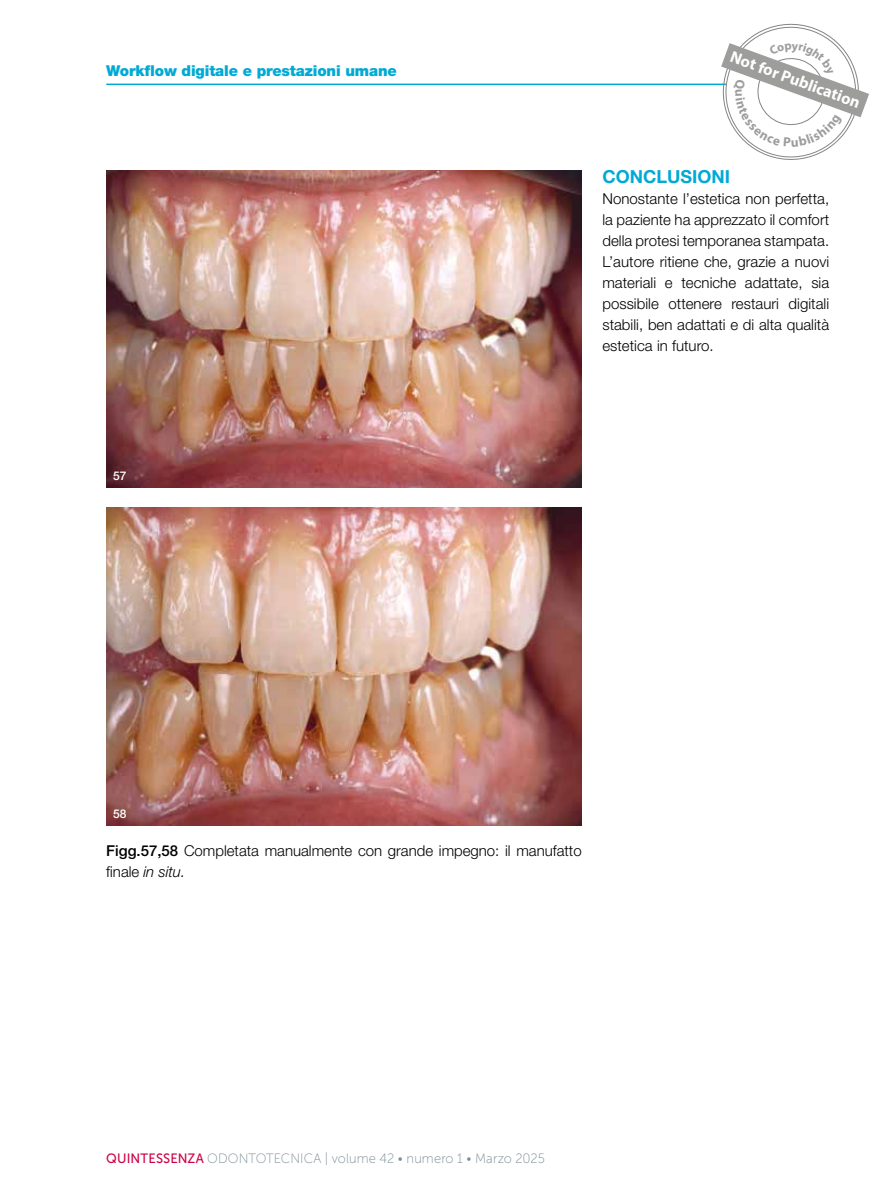
<style>
.page{position:relative;width:893px;height:1191px;background:#fff}
.page>*{position:absolute;margin:0;border:0;box-sizing:border-box;transform-origin:0 0}
.t1{font:700 18px "Helvetica Neue LT Std";color:#00aad5}
.t2{font:700 16.35px "Myriad Pro";color:#fff}
.t3{font:300 15px/21px "Helvetica Neue LT Std";color:#000;text-align:justify}
.t4{font:900 15px "Helvetica Neue LT Std";letter-spacing:-.01em;color:#00aad5}
.t5{font:13.5px "Museo Sans 100";letter-spacing:.01em;color:#7a8c94;scale:.96 1}
.t6{font:500 12px "Helvetica Neue LT Std";color:#fff}
.s1{font-weight:500}
.s2{font-style:italic}
.s3{font-family:"Museo Sans 500";color:#cb0147}
</style>
<div class="page">
<hr style="left:106px;top:84px;width:723px;height:1px;background:#00aad5">
<img style="left:106px;top:170px;width:476px;height:317px">
<img style="left:106px;top:508px;width:476px;height:317px">
<svg style="left:715px;top:23px;width:154px;height:137px"></svg>
<p class="t4" style="left:106px;top:62px;width:292px">Workflow digitale e prestazioni umane</p>
<p class="t6" style="left:113px;top:469px;width:15px">57</p>
<p class="t2" style="left:734px;top:46px;width:139px;rotate:20deg">Not for Publication</p>
<p class="t1" style="left:602px;top:165px;width:129px">CONCLUSIONI</p>
<p class="t3" style="left:602px;top:188px;width:228px">Nonostante l’estetica non perfetta, la paziente ha apprezzato il comfort della protesi temporanea stampata.<br>L’autore ritiene che, grazie a nuovi materiali e tecniche adattate, sia possibile ottenere restauri digitali stabili, ben adattati e di alta qualità estetica in futuro.</p>
<p class="t6" style="left:113px;top:806px;width:15px">58</p>
<p class="t3" style="left:106px;top:840px;width:477px"><span class="s1">Figg.57,58</span> Completata manualmente con grande impegno: il manufatto finale <span class="s2">in situ.</span></p>
<p class="t5" style="left:106px;top:1151px;width:458px"><span class="s3">QUINTESSENZA</span> ODONTOTECNICA | volume 42 • numero 1 • Marzo 2025</p>
</div>
